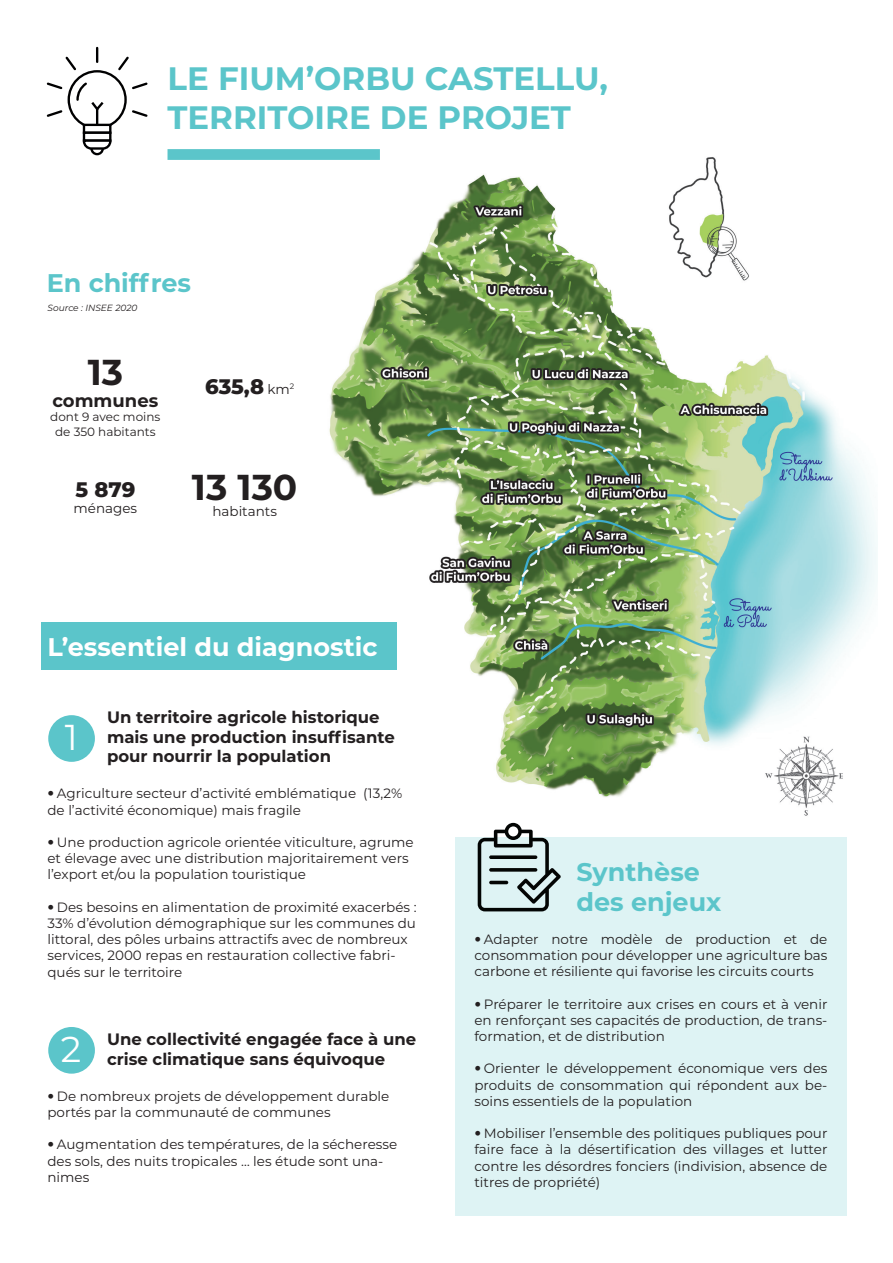
<style>
.page{position:relative;width:893px;height:1263px;background:#fff}
.page>*{position:absolute;margin:0;border:0;box-sizing:border-box;transform-origin:0 0}
.t1{font:700 36px "Montserrat";color:#231f20}
.t2{font:36px "Montserrat";color:#fff}
.t3{font:700 32.4px/38.8px "Montserrat";color:#5bc5ca}
.t4{font:700 25.5px "Montserrat";color:#5bc5ca}
.t5{font:700 25.5px "Montserrat";color:#fff}
.t6{font:800 21px "Montserrat";color:#231f20}
.t7{font:700 18px "Montserrat";color:#231f20}
.t8{font:700 16.5px/19.8px "Montserrat";color:#231f20}
.t9{font:13.5px/16.2px "Montserrat";color:#231f20}
.t10{font:12px "Montserrat";color:#231f20}
.t11{font:italic 9px "Montserrat";color:#231f20}
.s1{font-weight:400;font-size:13.5px}
.s2{font-family:"Avenir LT Std"}
</style>
<div class="page">
<img style="left:320px;top:157px;width:557px;height:666px">
<div style="left:41px;top:623px;width:355px;height:47px;background:#5bc5ca"></div>
<div style="left:168px;top:149px;width:212px;height:11px;background:#5bc5ca"></div>
<svg style="left:46px;top:46px;width:102px;height:110px"></svg>
<div style="left:455px;top:838px;width:392px;height:378px;background:#def3f4"></div>
<svg style="left:478px;top:823px;width:83px;height:88px"></svg>
<svg style="left:489px;top:855px;width:48px;height:4px"></svg>
<svg style="left:489px;top:868px;width:48px;height:4px"></svg>
<hr style="left:489px;top:881px;width:19px;height:3px;background:#030504;border-radius:2px">
<div style="left:48px;top:715px;width:47px;height:47px;background:#5bc5ca;border-radius:50%"></div>
<div style="left:48px;top:1027px;width:47px;height:47px;background:#5bc5ca;border-radius:50%"></div>
<p class="t3" style="left:168px;top:57px;width:442px">LE FIUM’ORBU CASTELLU,<br>TERRITOIRE DE PROJET</p>
<p class="t4" style="left:47px;top:264px;width:146px">En chiffres</p>
<p class="t11" style="left:48px;top:302px;width:91px">Source : INSEE 2020</p>
<p class="t1" style="left:88px;top:347px;width:37px">13</p>
<p class="t7" style="left:52px;top:388px;width:107px">communes</p>
<p class="t10" style="left:50px;top:409px;width:112px">dont 9 avec moins</p>
<p class="t10" style="left:55px;top:423px;width:102px">de 350 habitants</p>
<p class="t6" style="left:75px;top:475px;width:61px">5 879</p>
<p class="t9" style="left:74px;top:500px;width:65px">ménages</p>
<p class="t6" style="left:205px;top:372px;width:91px">635,8 <span class="s1">km</span><sup>2</sup></p>
<p class="t1" style="left:192px;top:461px;width:107px">13 130</p>
<p class="t9" style="left:212px;top:503px;width:66px">habitants</p>
<p class="t5" style="left:47px;top:629px;width:332px">L’essentiel du diagnostic</p>
<p class="t8" style="left:107px;top:706px;width:274px">Un territoire agricole historique</p>
<p class="t8" style="left:107px;top:726px;width:289px">mais une production insuffisante</p>
<p class="t8" style="left:107px;top:746px;width:226px">pour nourrir la population</p>
<p class="t9" style="left:47px;top:785px;width:356px"><span class="s2">•</span> Agriculture secteur d’activité emblématique (13,2% de l’activité économique) mais fragile</p>
<p class="t9" style="left:47px;top:834px;width:368px"><span class="s2">•</span> Une production agricole orientée viticulture, agrume et élevage avec une distribution majoritairement vers l’export et/ou la population touristique</p>
<p class="t9" style="left:47px;top:898px;width:370px"><span class="s2">•</span> Des besoins en alimentation de proximité exacerbés :<br>33% d’évolution démographique sur les communes du littoral, des pôles urbains attractifs avec de nombreux services, 2000 repas en restauration collective fabri&shy;qués sur le territoire</p>
<p class="t2" style="left:65px;top:712px;width:14px">1</p>
<p class="t8" style="left:107px;top:1028px;width:311px">Une collectivité engagée face à une crise climatique sans équivoque</p>
<p class="t9" style="left:47px;top:1087px;width:343px"><span class="s2">•</span> De nombreux projets de développement durable portés par la communauté de communes</p>
<p class="t9" style="left:47px;top:1136px;width:351px"><span class="s2">•</span> Augmentation des températures, de la sécheresse des sols, des nuits tropicales … les étude sont una&shy;nimes</p>
<p class="t2" style="left:61px;top:1024px;width:22px">2</p>
<p class="t4" style="left:577px;top:853px;width:125px">Synthèse</p>
<p class="t4" style="left:577px;top:884px;width:146px">des enjeux</p>
<p class="t9" style="left:474px;top:930px;width:354px;text-align:justify"><span class="s2">•</span> Adapter notre modèle de production et de consommation pour développer une agriculture bas carbone et résiliente qui favorise les circuits courts</p>
<p class="t9" style="left:474px;top:995px;width:354px;text-align:justify"><span class="s2">•</span> Préparer le territoire aux crises en cours et à venir en renforçant ses capacités de production, de trans&shy;formation, et de distribution</p>
<p class="t9" style="left:474px;top:1060px;width:354px;text-align:justify"><span class="s2">•</span> Orienter le développement économique vers des produits de consommation qui répondent aux be&shy;soins essentiels de la population</p>
<p class="t9" style="left:474px;top:1125px;width:354px;text-align:justify"><span class="s2">•</span> Mobiliser l’ensemble des politiques publiques pour faire face à la désertification des villages et lutter contre les désordres fonciers (indivision, absence de titres de propriété)</p>
</div>
